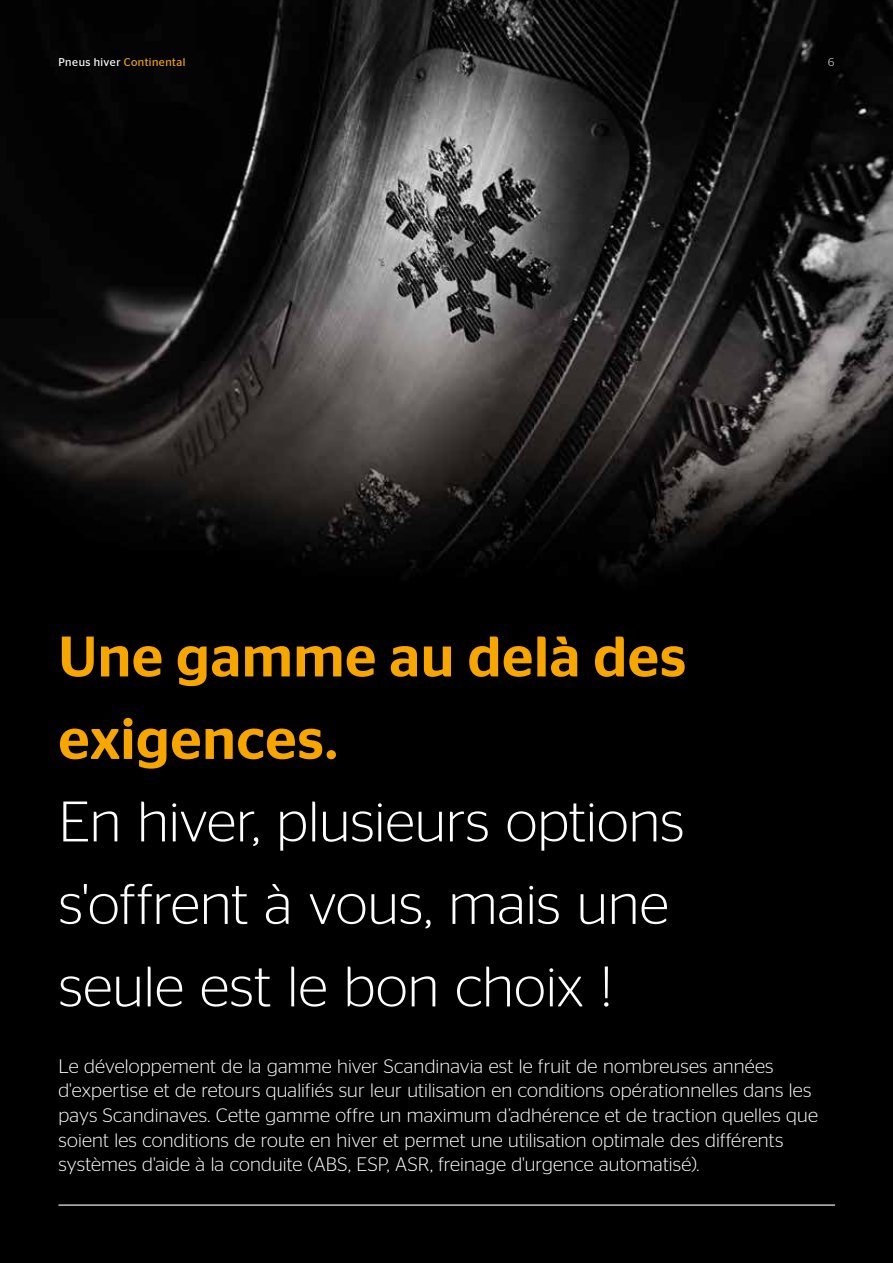
<style>
.page{position:relative;width:893px;height:1263px;background:#fff}
.page>*{position:absolute;margin:0;border:0;box-sizing:border-box;transform-origin:0 0}
.t1{font:300 57px/82.5px "Continental Stag Sans";color:#fff}
.t2{font:500 57px/82.5px "Continental Stag Sans";letter-spacing:.015em;color:#f7a600}
.t3{font:300 19.5px/24.8px "Continental Stag Sans";letter-spacing:.01em;color:#fff}
.t4{font:11.25px "Continental Stag Sans";letter-spacing:.045em;color:#f7a600}
.t5{font:300 11.25px "Continental Stag Sans";color:#fff}
.s1{color:#fff}
</style>
<div class="page">
<img style="left:0;top:0;width:893px;height:1263px">
<div style="left:0;top:0;width:48px;height:51px;background:#020202"></div>
<hr style="left:58px;top:1204px;width:777px;height:1px;background:#fff">
<p class="t4" style="left:58px;top:56px;width:129px"><span class="s1">Pneus hiver</span> Continental</p>
<p class="t5" style="left:828px;top:56px;width:8px">6</p>
<h1 class="t2" style="left:58px;top:615px;width:629px">Une gamme au delà des exigences.</h1>
<h1 class="t1" style="left:58px;top:779px;width:627px">En hiver, plusieurs options s'offrent à vous, mais une seule est le bon choix !</h1>
<p class="t3" style="left:58px;top:1053px;width:761px">Le développement de la gamme hiver Scandinavia est le fruit de nombreuses années d'expertise et de retours qualifiés sur leur utilisation en conditions opérationnelles dans les pays Scandinaves. Cette gamme offre un maximum d’adhérence et de traction quelles que soient les conditions de route en hiver et permet une utilisation optimale des différents systèmes d'aide à la conduite (ABS, ESP, ASR, freinage d'urgence automatisé).</p>
</div>
